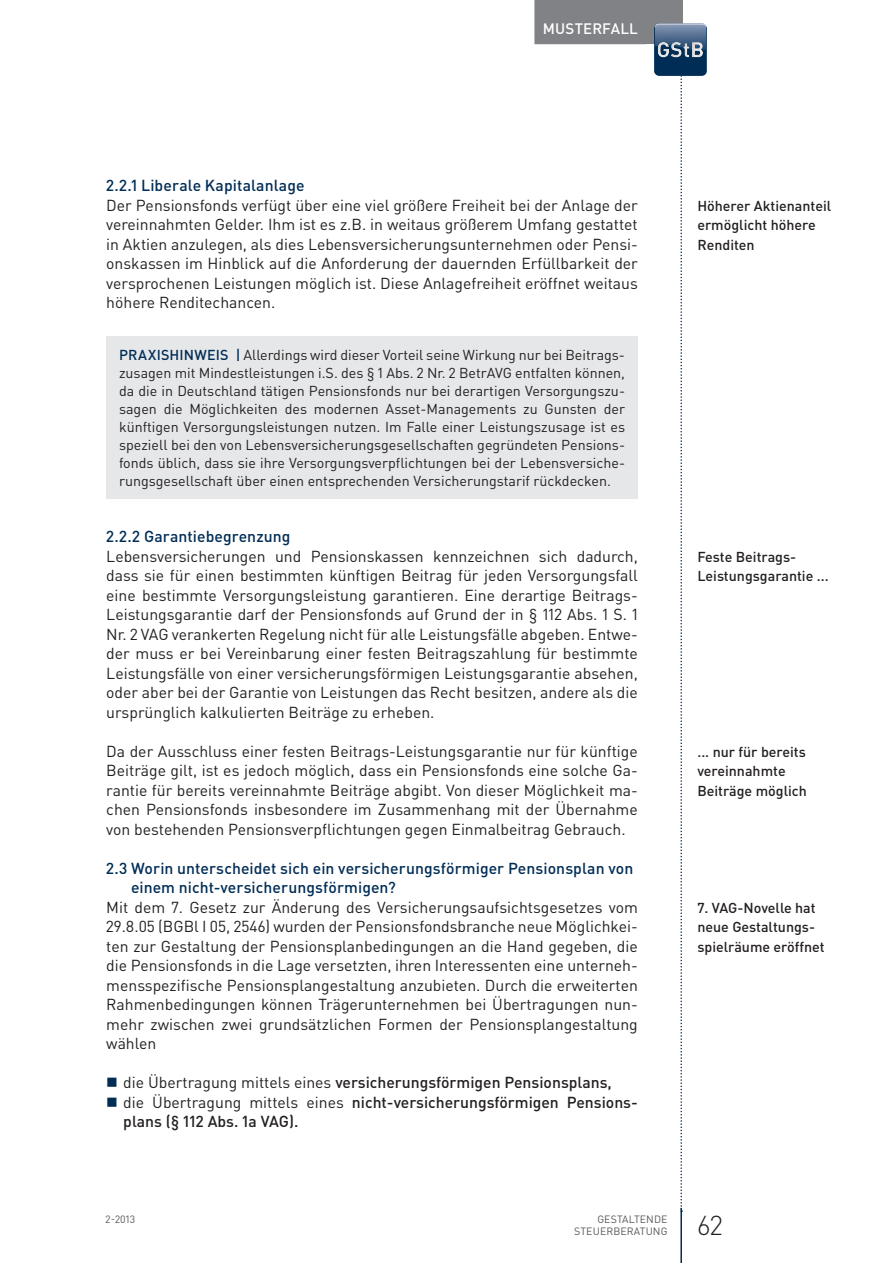
<style>
.page{position:relative;width:893px;height:1263px;background:#fff}
.page>*{position:absolute;margin:0;border:0;box-sizing:border-box;transform-origin:0 0}
.t1{font:300 27px "DIN Pro";color:#231f20}
.t2{font:15.75px/19.5px "DIN Pro";color:#231f20;text-align:justify}
.t3{font:500 15.75px/19.5px "DIN Pro";letter-spacing:.005em;color:#002d56}
.t4{font:500 15.75px/19.5px "DIN Pro";color:#231f20}
.t5{font:500 15px "DIN Pro";letter-spacing:.01em;color:#fff}
.t6{font:14.25px/18px "DIN Pro";color:#231f20}
.t7{font:500 14.25px/19.5px "DIN Pro";color:#231f20}
.t8{font:500 14.25px "DIN Pro";letter-spacing:.05em;color:#002d56}
.t9{font:10.5px "DIN Pro";letter-spacing:.01em;color:#57585a}
.s1{font-weight:500;color:#002d56}
.s2{font-weight:400}
</style>
<div class="page">
<div style="left:638px;top:0;width:44px;height:44px;background:#808285"></div>
<hr style="left:680px;top:1208px;width:2px;height:55px;background:#002d56">
<div style="left:534px;top:0;width:112px;height:44px;background:#808285"></div>
<img style="left:654px;top:23px;width:53px;height:53px">
<svg style="left:658px;top:0;width:45px;height:1212px"></svg>
<div style="left:655px;top:41px;width:49px;height:16px;background:#231f20;opacity:.3"></div>
<div style="left:106px;top:336px;width:532px;height:163px;background:#e6e7e9"></div>
<p class="t5" style="left:543px;top:18px;width:96px">Musterfall</p>
<p class="t3" style="left:106px;top:175px;width:200px">2.2.1 Liberale Kapitalanlage</p>
<p class="t2" style="left:106px;top:195px;width:533px">Der Pensionsfonds verfügt über eine viel größere Freiheit bei der Anlage der vereinnahmten Gelder. Ihm ist es z.B. in weitaus größerem Umfang gestattet in Aktien anzulegen, als dies Lebensversicherungsunternehmen oder Pensi&shy;onskassen im Hinblick auf die Anforderung der dauernden Erfüllbarkeit der versprochenen Leistungen möglich ist. Diese Anlagefreiheit eröffnet weitaus höhere Renditechancen.</p>
<p class="t6" style="left:119px;top:345px;width:507px;text-indent:88px"><span class="s1">eis |</span> Allerdings wird dieser Vorteil seine Wirkung nur bei Beitrags&shy;zusagen mit Mindestleistungen i.S. des § 1 Abs. 2 N r. 2 BetrAVG entfalten können, da die in Deutschland tätigen Pensionsfonds nur bei derartigen Versorgungszu&shy;sagen die Möglichkeiten des modernen Asset-Managements zu Gunsten der künftigen Versorgungsleistungen nutzen. Im Falle einer Leistungszusage ist es speziell bei den von Lebensversicherungsgesellschaften gegründeten Pensions&shy;fonds üblich, dass sie ihre Versorgungsverpflichtungen bei der Lebensversiche&shy;rungsgesellschaft über einen entsprechenden Versicherungstarif rückdecken.</p>
<p class="t8" style="left:119px;top:345px;width:61px">Praxishinw</p>
<p class="t3" style="left:106px;top:526px;width:186px">2.2.2 Garantiebegrenzung</p>
<p class="t2" style="left:106px;top:546px;width:533px">Lebensversicherungen und Pensionskassen kennzeichnen sich dadurch, dass sie für einen bestimmten künftigen Beitrag für jeden Versorgungsfall eine bestimmte Versorgungsleistung garantieren. Eine derartige Beitrags-Leistungsgarantie darf der Pensionsfonds auf Grund der in § 112 Abs. 1 S. 1<br>N r. 2 VAG verankerten Regelung nicht für alle Leistungsfälle abgeben. Entwe&shy;der muss er bei Vereinbarung einer festen Beitragszahlung für bestimmte Leistungsfälle von einer versicherungsförmigen Leistungsgarantie absehen, oder aber bei der Garantie von Leistungen das Recht besitzen, andere als die ursprünglich kalkulierten Beiträge zu erheben.</p>
<p class="t2" style="left:106px;top:741px;width:533px">Da der Ausschluss einer festen Beitrags-Leistungsgarantie nur für künftige Beiträge gilt, ist es jedoch möglich, dass ein Pensionsfonds eine solche Ga&shy;rantie für bereits vereinnahmte Beiträge abgibt. Von dieser Möglichkeit ma&shy;chen Pensionsfonds insbesondere im Zusammenhang mit der Ü bernahme von bestehenden Pensionsverpflichtungen gegen Einmalbeitrag Gebrauch.</p>
<p class="t3" style="left:131px;top:858px;width:504px;text-indent:-25px">2.3 Worin unterscheidet sich ein versicherungsförmiger Pensionsplan von einem nicht-versicherungsförmigen?</p>
<p class="t2" style="left:106px;top:897px;width:533px">Mit dem 7. Gesetz zur Änderung des Versicherungsaufsichtsgesetzes vom 29.8.05 (BGBl I 05, 2546) wurden der Pensionsfondsbranche neue Möglichkei&shy;ten zur Gestaltung der Pensionsplanbedingungen an die Hand gegeben, die die Pensionsfonds in die Lage versetzten, ihren Interessenten eine unterneh&shy;mensspezifische Pensionsplangestaltung anzubieten. Durch die erweiterten Rahmenbedingungen können Trägerunternehmen bei Ü bertragungen nun&shy;mehr zwischen zwei grundsätzlichen Formen der Pensionsplangestaltung wählen</p>
<p class="t4" style="left:123px;top:1072px;width:516px"><span class="s2">die Ü bertragung mittels eines</span> versicherungsförmigen Pensionsplans,<br><span class="s2">die Ü bertragung mittels eines</span> nicht-versicherungsförmigen Pensions&shy;plans (§ 112 Abs. 1a VAG).</p>
<p class="t7" style="left:697px;top:195px;width:135px">Höherer Aktienanteil ermöglicht höhere<br>Renditen</p>
<p class="t7" style="left:697px;top:546px;width:133px">Feste Beitrags-<br>Leistungsgarantie ...</p>
<p class="t7" style="left:697px;top:741px;width:111px">... nur für bereits vereinnahmte<br>Beiträge möglich</p>
<p class="t7" style="left:697px;top:897px;width:129px">7. VAG-Novelle hat neue Gestaltungs&shy;spielräume eröffnet</p>
<p class="t9" style="left:106px;top:1212px;width:31px">2-2013</p>
<p class="t9" style="left:597px;top:1212px;width:14px">Gesta</p>
<p class="t9" style="left:629px;top:1212px;width:33px">ltende</p>
<p class="t9" style="left:574px;top:1224px;width:14px">Steuerberatu</p>
<p class="t9" style="left:653px;top:1224px;width:15px">ng</p>
<h1 class="t1" style="left:697px;top:1207px;width:27px">62</h1>
</div>
